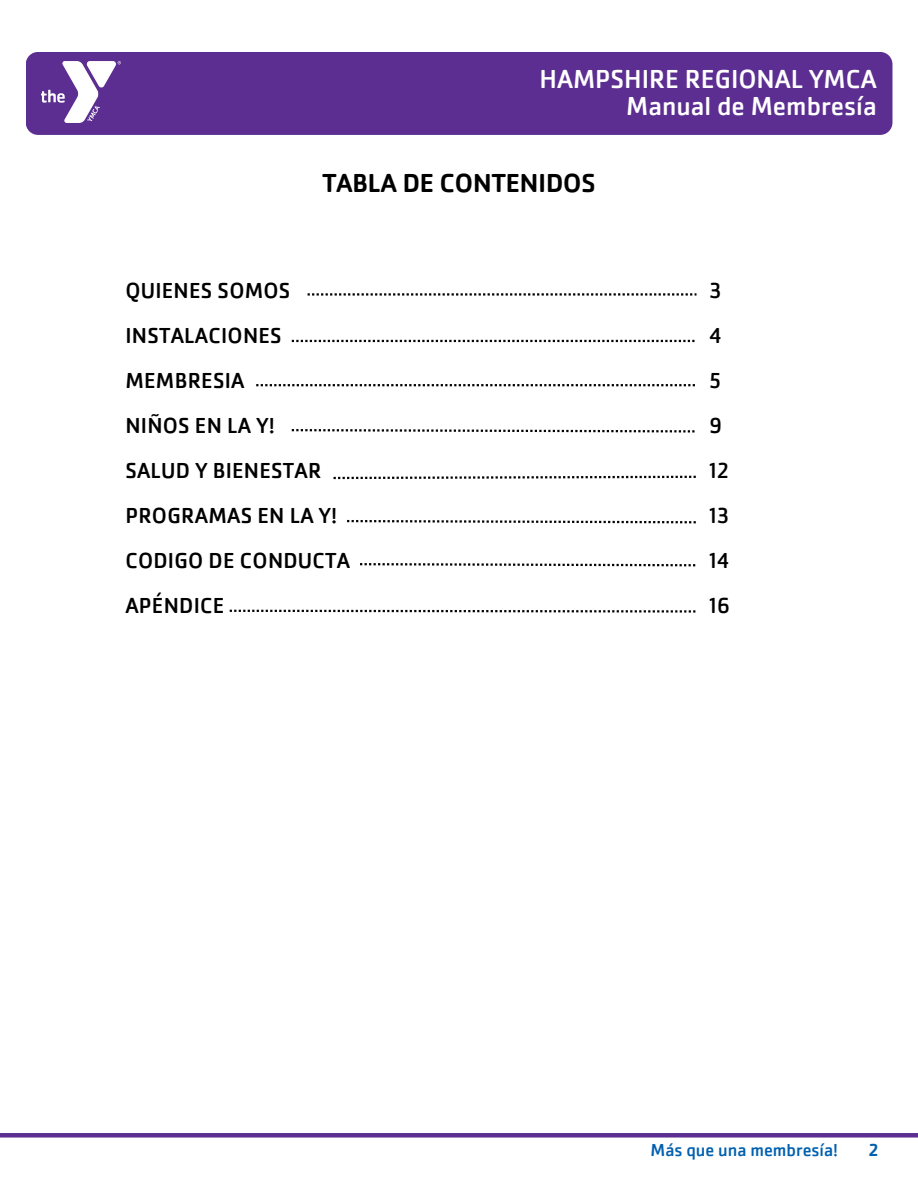
<style>
.page{position:relative;width:918px;height:1188px;background:#fff}
.page>*{position:absolute;margin:0;border:0;box-sizing:border-box;transform-origin:0 0}
.t1{font:27px/27px "Cachet Pro";color:#fff;text-align:right}
.t2{font:500 27px "Cachet Pro";color:#000}
.t3{font:22.5px/45px "Cachet Pro";letter-spacing:.01em;color:#000}
.t4{font:18px "Cachet Pro";color:#0060af}
.t5{font:500 18px "Cachet Pro";color:#0060af}
</style>
<div class="page">
<div style="left:26px;top:52px;width:866px;height:83px;background:#5c2e91"></div>
<img style="left:42px;top:61px;width:78px;height:61px">
<div style="left:0;top:1133px;width:918px;height:5px;background:#5c2e91"></div>
<svg style="left:308px;top:293px;width:388px;height:3px"></svg>
<svg style="left:292px;top:340px;width:403px;height:2px"></svg>
<svg style="left:256px;top:384px;width:439px;height:2px"></svg>
<svg style="left:292px;top:429px;width:403px;height:4px"></svg>
<svg style="left:334px;top:476px;width:362px;height:3px"></svg>
<svg style="left:347px;top:520px;width:349px;height:3px"></svg>
<svg style="left:360px;top:563px;width:335px;height:3px"></svg>
<svg style="left:230px;top:610px;width:465px;height:3px"></svg>
<h4 class="t1" style="left:539px;top:65px;width:339px">HAMPSHIRE REGIONAL YMCA<br>Manual de Membresía</h4>
<h2 class="t2" style="left:322px;top:166px;width:275px">TABLA DE CONTENIDOS</h2>
<p class="t3" style="left:125px;top:267px;width:226px">QUIENES SOMOS<br>INSTALACIONES<br>MEMBRESIA<br>NIÑOS EN LA Y!<br>SALUD Y BIENESTAR<br>PROGRAMAS EN LA Y!<br>CODIGO DE CONDUCTA<br>APÉNDICE</p>
<p class="t3" style="left:710px;top:267px;width:22px">3<br>4<br>5<br>9<br>12<br>13<br>14<br>16</p>
<h1 class="t4" style="left:651px;top:1139px;width:189px">Más que una membresía!</h1>
<h3 class="t5" style="left:869px;top:1139px;width:11px">2</h3>
</div>
